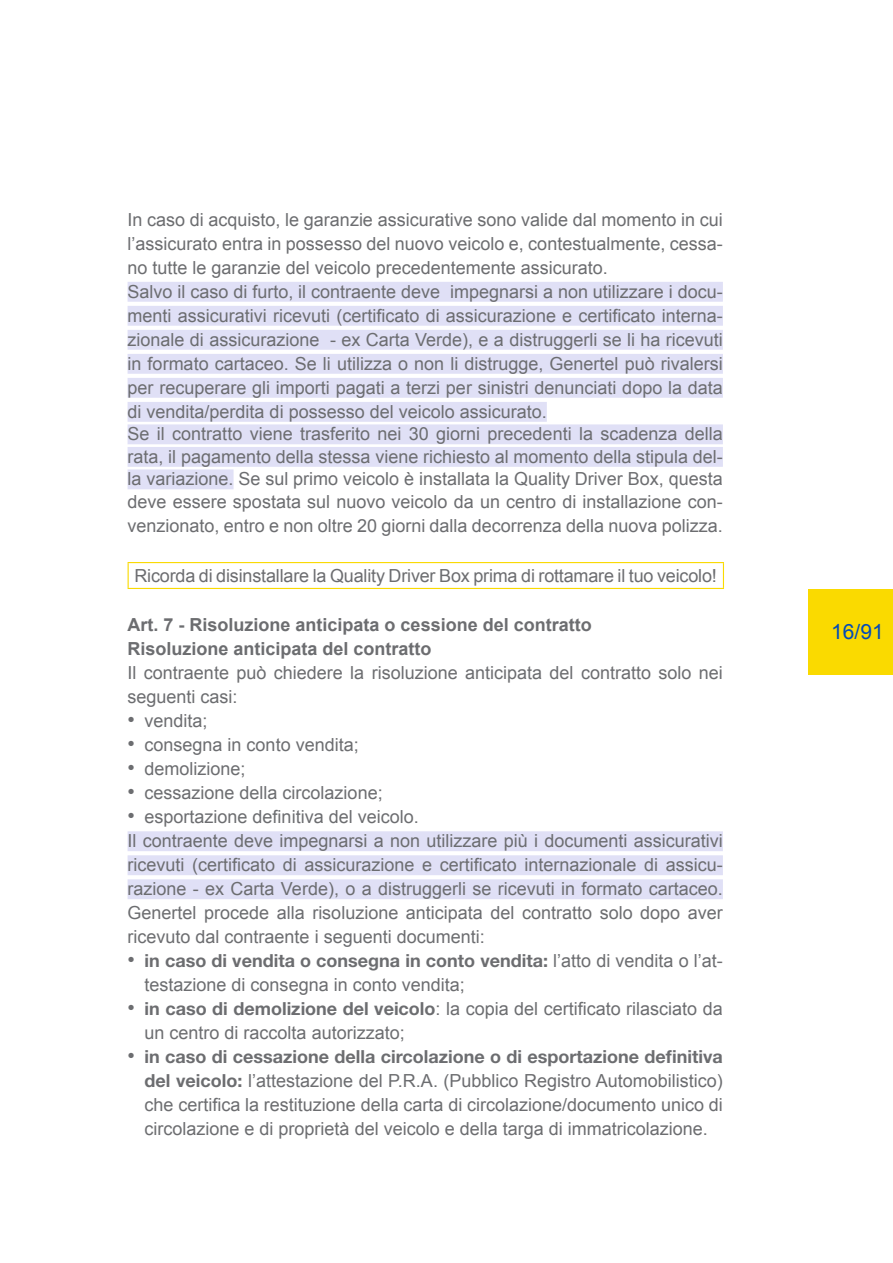
<style>
.page{position:relative;width:893px;height:1263px;background:#fff}
.page>*{position:absolute;margin:0;border:0;box-sizing:border-box;transform-origin:0 0}
.t1{font:21px "Arial";color:#004aba}
.t2{font:18px/23.5px "Arial";color:#6c6d70}
.t3{font:700 18px "Helvetica Neue LT Std";color:#6c6d70}
.t4{font:700 18px/24px "Arial";color:#6c6d70}
.s1{font-size:21px}
.s2{font-family:"Arial";font-weight:400;font-size:21px}
.s3{font-family:"Arial";font-weight:400}
.s4{font-family:"Helvetica Neue LT Std";font-weight:700}
</style>
<div class="page">
<div style="left:808px;top:589px;width:85px;height:85px;background:#fada00"></div>
<div style="left:128px;top:282px;width:595px;height:20px;background:#e0e0f6"></div>
<div style="left:128px;top:306px;width:595px;height:20px;background:#e0e0f6"></div>
<div style="left:128px;top:330px;width:595px;height:20px;background:#e0e0f6"></div>
<div style="left:128px;top:354px;width:595px;height:20px;background:#e0e0f6"></div>
<div style="left:128px;top:378px;width:595px;height:20px;background:#e0e0f6"></div>
<div style="left:128px;top:402px;width:419px;height:20px;background:#e0e0f6"></div>
<div style="left:128px;top:424px;width:595px;height:20px;background:#e0e0f6"></div>
<div style="left:128px;top:447px;width:595px;height:20px;background:#e0e0f6"></div>
<div style="left:128px;top:469px;width:106px;height:20px;background:#e0e0f6"></div>
<div style="left:128px;top:831px;width:595px;height:20px;background:#e0e0f6"></div>
<div style="left:128px;top:855px;width:595px;height:20px;background:#e0e0f6"></div>
<div style="left:128px;top:879px;width:595px;height:20px;background:#e0e0f6"></div>
<hr style="left:128px;top:562px;width:596px;height:1px;background:#fada00">
<svg style="left:128px;top:563px;width:1px;height:25px"></svg>
<svg style="left:723px;top:563px;width:1px;height:25px"></svg>
<hr style="left:128px;top:588px;width:596px;height:1px;background:#fada00">
<p class="t2" style="left:128px;top:208px;width:597px">In caso di acquisto, le garanzie assicurative sono valide dal momento in cui l’assicurato entra in possesso del nuovo veicolo e, contestualmente, cessa&shy;no tutte le garanzie del veicolo precedentemente assicurato.<br>Salvo il caso di furto, il contraente deve impegnarsi a non utilizzare i docu&shy;menti assicurativi ricevuti (certificato di assicurazione e certificato interna&shy;zionale di assicurazione - ex Carta Verde), e a distruggerli se li ha ricevuti in formato cartaceo. Se li utilizza o non li distrugge, Genertel può rivalersi per recuperare gli importi pagati a terzi per sinistri denunciati dopo la data di vendita/perdita di possesso del veicolo assicurato.<br>Se il contratto viene trasferito nei 30 giorni precedenti la scadenza della rata, il pagamento della stessa viene richiesto al momento della stipula del&shy;la variazione. Se sul primo veicolo è installata la Quality Driver Box, questa deve essere spostata sul nuovo veicolo da un centro di installazione con&shy;venzionato, entro e non oltre 20 giorni dalla decorrenza della nuova polizza.</p>
<p class="t2" style="left:134px;top:564px;width:584px">Ricorda di disinstallare la Quality Driver Box prima di rottamare il tuo veicolo!</p>
<p class="t4" style="left:128px;top:613px;width:466px">Art. 7 - Risoluzione anticipata o cessione del contratto<br>Risoluzione anticipata del contratto</p>
<p class="t2" style="left:128px;top:661px;width:597px;line-height:24px">Il contraente può chiedere la risoluzione anticipata del contratto solo nei seguenti casi:</p>
<p class="t2" style="left:128px;top:709px;width:82px"><span class="s1">•</span> vendita;</p>
<p class="t2" style="left:128px;top:733px;width:233px"><span class="s1">•</span> consegna in conto vendita;</p>
<p class="t2" style="left:128px;top:757px;width:120px"><span class="s1">•</span> demolizione;</p>
<p class="t2" style="left:128px;top:781px;width:257px"><span class="s1">•</span> cessazione della circolazione;</p>
<p class="t2" style="left:128px;top:805px;width:597px;line-height:24px"><span class="s1">•</span> esportazione definitiva del veicolo.<br>Il contraente deve impegnarsi a non utilizzare più i documenti assicurativi ricevuti (certificato di assicurazione e certificato internazionale di assicu&shy;razione - ex Carta Verde), o a distruggerli se ricevuti in formato cartaceo.<br>Genertel procede alla risoluzione anticipata del contratto solo dopo aver ricevuto dal contraente i seguenti documenti:</p>
<p class="t3" style="left:128px;top:950px;width:597px"><span class="s2">•</span> in caso di vendita o consegna in conto vendita: <span class="s3">l’atto di vendita o l’at-</span></p>
<p class="t2" style="left:145px;top:973px;width:322px">testazione di consegna in conto vendita;</p>
<p class="t2" style="left:145px;top:997px;width:580px;line-height:24px;text-indent:-17px"><span class="s1">•</span> <span class="s4">in caso di demolizione del veicolo</span>: la copia del certificato rilasciato da un centro di raccolta autorizzato;</p>
<p class="t3" style="left:128px;top:1046px;width:597px"><span class="s2">•</span> in caso di cessazione della circolazione o di esportazione definitiva</p>
<p class="t2" style="left:145px;top:1069px;width:580px;line-height:24px;text-align:justify"><span class="s4">del veicolo:</span> l’attestazione del P.R.A. (Pubblico Registro Automobilistico) che certifica la restituzione della carta di circolazione/documento unico di circolazione e di proprietà del veicolo e della targa di immatricolazione.</p>
<p class="t1" style="left:831px;top:618px;width:54px">16/91</p>
</div>
